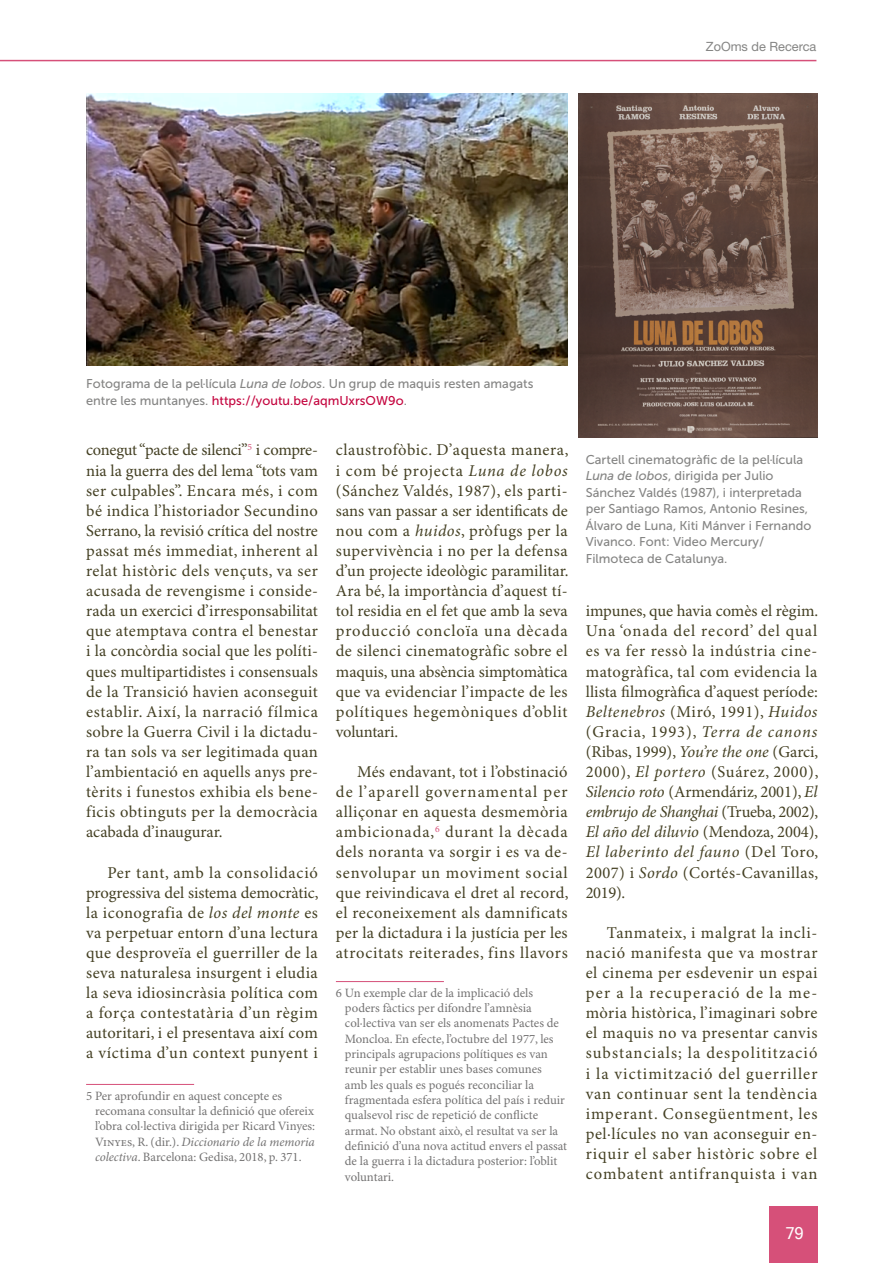
<style>
.page{position:relative;width:893px;height:1263px;background:#fff}
.page>*{position:absolute;margin:0;border:0;box-sizing:border-box;transform-origin:0 0}
.Text_01{font:16.5px/20.1px "Minion Pro";letter-spacing:.03em;color:#444023;text-align:justify}
.t1{font:16.5px "Microsoft Sans Serif";color:#fff}
.Notes_al_peu{font:12.75px/15.3px "Minion Pro";color:#747373}
.Peu_imatge{font:12.75px/16.5px "Museo Sans 500";color:#858584}
.t2{font:12.75px "Helvetica Neue LT Std";color:#858584}
.s1{font-style:italic}
.s2{color:#c4053f}
</style>
<div class="page">
<div style="left:770px;top:1206px;width:48px;height:57px;background:#d65079"></div>
<hr style="left:0;top:60px;width:816px;height:1px;background:#d65079">
<hr style="left:86px;top:1084px;width:108px;height:1px;background:#d65079">
<hr style="left:336px;top:981px;width:108px;height:1px;background:#d65079">
<img style="left:579px;top:94px;width:238px;height:344px">
<img style="left:86px;top:94px;width:482px;height:272px">
<p class="t2" style="left:706px;top:39px;width:112px">ZoOms de Recerca</p>
<p class="Peu_imatge" style="left:86px;top:376px;width:449px">Fotograma de la pel·lícula <span class="s1">Luna de lobos</span>. Un grup de maquis resten amagats entre les muntanyes. <span class="s2">https://youtu.be/aqmUxrsOW9o</span>.</p>
<p class="Text_01" style="left:86px;top:441px;width:233px">conegut “pacte de silenci”<sup>5</sup> i compre&shy;nia la guerra des del lema “tots vam ser culpables”. Encara més, i com bé indica l’historiador Secundino Serrano, la revisió crítica del nostre passat més immediat, inherent al relat històric dels vençuts, va ser acusada de revengisme i conside&shy;rada un exercici d’irresponsabilitat que atemptava contra el benestar i la concòrdia social que les políti&shy;ques multipartidistes i consensuals de la Transició havien aconseguit establir. Així, la narració fílmica sobre la Guerra Civil i la dictadu&shy;ra tan sols va ser legitimada quan l’ambientació en aquells anys pre&shy;tèrits i funestos exhibia els bene&shy;ficis obtinguts per la democràcia acabada d’inaugurar.</p>
<p class="Text_01" style="left:86px;top:863px;width:234px;text-indent:21px">Per tant, amb la consolidació progressiva del sistema democràtic, la iconografia de <span class="s1">los del monte</span> es va perpetuar entorn d’una lectura que desproveïa el guerriller de la seva naturalesa insurgent i eludia la seva idiosincràsia política com a força contestatària d’un règim autoritari, i el presentava així com a víctima d’un context punyent i</p>
<p class="Notes_al_peu" style="left:95px;top:1088px;width:221px;text-indent:-9px">5 Per aprofundir en aquest concepte es recomana consultar la definició que ofereix l’obra col·lectiva dirigida per Ricard Vinyes:<br>Vinyes, R. (dir.). <span class="s1">Diccionario de la memoria colectiva</span>. Barcelona: Gedisa, 2018, p. 371.</p>
<p class="Text_01" style="left:336px;top:441px;width:234px">claustrofòbic. D’aquesta manera, i com bé projecta <span class="s1">Luna de lobos </span>(Sánchez Valdés, 1987), els parti&shy;sans van passar a ser identificats de nou com a <span class="s1">huidos</span>, pròfugs per la supervivència i no per la defensa d’un projecte ideològic paramilitar.<br>Ara bé, la importància d’aquest tí&shy;tol residia en el fet que amb la seva producció concloïa una dècada de silenci cinematogràfic sobre el maquis, una absència simptomàtica que va evidenciar l’impacte de les polítiques hegemòniques d’oblit voluntari.</p>
<p class="Text_01" style="left:336px;top:762px;width:234px;text-indent:21px">Més endavant, tot i l’obstinació de l’aparell governamental per alliçonar en aquesta desmemòria ambicionada,<sup>6</sup> durant la dècada dels noranta va sorgir i es va de&shy;senvolupar un moviment social que reivindicava el dret al record, el reconeixement als damnificats per la dictadura i la justícia per les atrocitats reiterades, fins llavors</p>
<p class="Notes_al_peu" style="left:345px;top:986px;width:224px;text-indent:-9px">6 Un exemple clar de la implicació dels poders fàctics per difondre l’amnèsia col·lectiva van ser els anomenats Pactes de Moncloa. En efecte, l’octubre del 1977, les principals agrupacions polítiques es van reunir per establir unes bases comunes amb les quals es pogués reconciliar la fragmentada esfera política del país i reduir qualsevol risc de repetició de conflicte armat. No obstant això, el resultat va ser la definició d’una nova actitud envers el passat de la guerra i la dictadura posterior: l’oblit voluntari.</p>
<p class="Peu_imatge" style="left:586px;top:451px;width:227px">Cartell cinematogràfic de la pel·lícula <span class="s1">Luna de lobos</span>, dirigida per Julio Sánchez Valdés (1987), i interpretada per Santiago Ramos, Antonio Resines, Álvaro de Luna, Kiti Mánver i Fernando Vivanco. Font: Video Mercury/ Filmoteca de Catalunya.</p>
<p class="Text_01" style="left:586px;top:601px;width:234px">impunes, que havia comès el règim.<br>Una ‘onada del record’ del qual es va fer ressò la indústria cine&shy;matogràfica, tal com evidencia la llista filmogràfica d’aquest període:<br><span class="s1">Beltenebros</span> (Miró, 1991), <span class="s1">Huidos </span>(Gracia, 1993), <span class="s1">Terra de canons </span>(Ribas, 1999), <span class="s1">You’re the one</span> (Garci, 2000), <span class="s1">El portero</span> (Suárez, 2000), <span class="s1">Silencio roto</span> (Armendáriz, 2001), <span class="s1">El embrujo de Shanghai</span> (Trueba, 2002), <span class="s1">El año del diluvio</span> (Mendoza, 2004), <span class="s1">El laberinto del fauno</span> (Del Toro, 2007) i <span class="s1">Sordo</span> (Cortés-Cavanillas, 2019).</p>
<p class="Text_01" style="left:586px;top:923px;width:233px;text-indent:21px">Tanmateix, i malgrat la incli&shy;nació manifesta que va mostrar el cinema per esdevenir un espai per a la recuperació de la me&shy;mòria històrica, l’imaginari sobre el maquis no va presentar canvis substancials; la despolitització i la victimització del guerriller van continuar sent la tendència imperant. Consegüentment, les pel·lícules no van aconseguir en&shy;riquir el saber històric sobre el combatent antifranquista i van</p>
<p class="t1" style="left:785px;top:1224px;width:20px">79</p>
</div>
